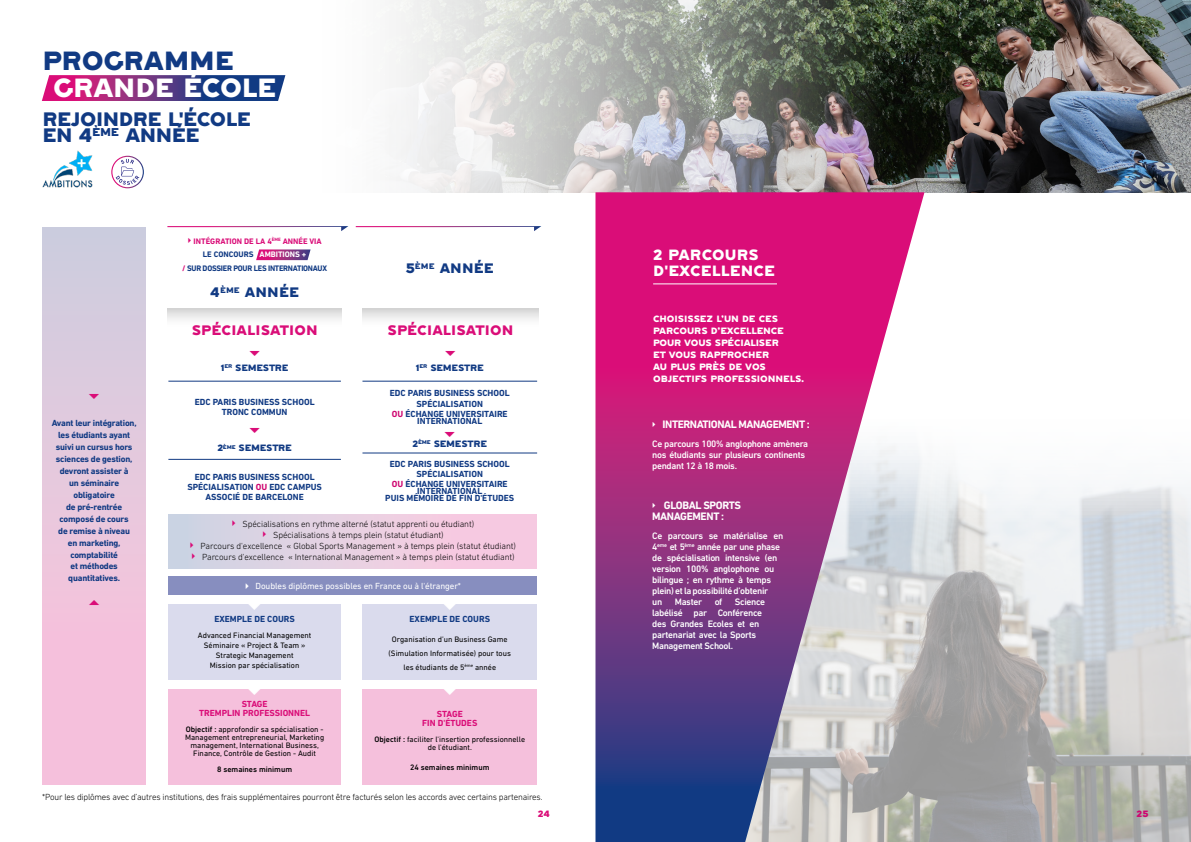
<style>
.page{position:relative;width:1191px;height:842px;background:#fff}
.page>*{position:absolute;margin:0;border:0;box-sizing:border-box;transform-origin:0 0}
.t1{font:23px "Hebden Grotesque";letter-spacing:-.01em;color:#fff}
.t2{font:23px "Hebden Grotesque";letter-spacing:-.01em;color:#113a83}
.t3{font:17px/16px "Hebden Grotesque";letter-spacing:-.03em;color:#113a83}
.t4{font:13px/16px "Hebden Grotesque";letter-spacing:.01em;color:#fff}
.t5{font:12px "Hebden Grotesque";letter-spacing:.01em;color:#da0d78}
.t6{font:12px "Hebden Grotesque";letter-spacing:.01em;color:#113a83}
.t7{font:700 11px/11px "DIN Next LT Pro";letter-spacing:-.04em;color:#fff}
.t8{font:500 9.5px/11px "DIN Next LT Pro";letter-spacing:-.035em;color:#fff}
.t9{font:300 9px/11px "DIN Next LT Pro";letter-spacing:-.01em;color:#000;text-align:center}
.t10{font:700 9px/10.8px "DIN Next LT Pro";color:#113a83;text-align:center}
.t11{font:700 9px/12px "DIN Next LT Pro";letter-spacing:-.02em;color:#113a83;text-align:center}
.t12{font:9px "DIN Next LT Pro";letter-spacing:-.01em;color:#fff}
.t13{font:700 9px/9px "DIN Next LT Pro";color:#da0d78;text-align:center}
.t14{font:700 8.1px "DIN Next LT Pro";letter-spacing:-.03em;color:#113a83}
.t15{font:700 8.1px "DIN Next LT Pro";color:#da0d78}
.t16{font:700 8.1px "DIN Next LT Pro";color:#113a83}
.t17{font:8px/8px "DIN Next LT Pro";color:#000;text-align:center}
.t18{font:8px/12px "Hebden Grotesque";letter-spacing:-.01em;color:#fff}
.t19{font:8px "Hebden Grotesque";letter-spacing:-.03em;color:#113a83}
.t20{font:500 8px "DIN Next LT Pro";color:#000}
.t21{font:8px "Hebden Grotesque";color:#ce0670}
.t22{font:8px "Hebden Grotesque";color:#da0d78}
.s1{color:#fff}
.s2{color:#da0d78}
.s3{color:#ce0670}
.s4{font-weight:500}
</style>
<div class="page">
<img style="left:924px;top:467px;width:267px;height:375px">
<svg style="left:256px;top:249px;width:54px;height:11px"></svg>
<svg style="left:167px;top:309px;width:175px;height:11px;fill:#e7e7e7"></svg>
<div style="left:169px;top:604px;width:172px;height:75px;background:#dadbed"></div>
<div style="left:169px;top:689px;width:172px;height:95px;background:#f5c0dc"></div>
<hr style="left:168px;top:381px;width:173px;height:1px;background:#113a83">
<hr style="left:168px;top:459px;width:173px;height:1px;background:#113a83">
<svg style="left:167px;top:226px;width:181px;height:5px"></svg>
<svg style="left:362px;top:309px;width:177px;height:11px;fill:#e7e7e7"></svg>
<div style="left:363px;top:604px;width:174px;height:75px;background:#dadbed"></div>
<div style="left:363px;top:689px;width:174px;height:95px;background:#f5c0dc"></div>
<hr style="left:362px;top:381px;width:175px;height:1px;background:#113a83">
<hr style="left:362px;top:452px;width:175px;height:1px;background:#113a83">
<svg style="left:356px;top:226px;width:185px;height:5px"></svg>
<img style="left:285px;top:0;width:906px;height:192px">
<svg style="left:42px;top:75px;width:243px;height:26px;background:#6c3683"></svg>
<img style="left:43px;top:151px;width:49px;height:37px">
<div style="left:169px;top:514px;width:368px;height:54px;background:linear-gradient(to right,#ced6e4,#fec9e1)"></div>
<svg style="left:595px;top:192px;width:329px;height:650px;background:#ae5595"></svg>
<hr style="left:653px;top:283px;width:124px;height:1px;background:#fff">
<div style="left:169px;top:577px;width:368px;height:18px;background:#878ebf"></div>
<svg style="left:112px;top:156px;width:31px;height:32px"></svg>
<div style="left:111px;top:156px;width:33px;height:32px;border:1px solid #fff;border-radius:50%"></div>
<svg style="left:116px;top:159px;width:23px;height:26px"></svg>
<div style="left:43px;top:227px;width:103px;height:557px;background:linear-gradient(to bottom,#cfcede,#fdbfdc)"></div>
<svg style="left:232px;top:520px;width:3px;height:6px"></svg>
<svg style="left:263px;top:531px;width:3px;height:6px"></svg>
<svg style="left:191px;top:542px;width:4px;height:17px"></svg>
<svg style="left:89px;top:394px;width:10px;height:5px"></svg>
<svg style="left:89px;top:600px;width:10px;height:5px"></svg>
<h1 class="t2" style="left:43px;top:45px;width:193px">PROGRAMME</h1>
<h1 class="t1" style="left:53px;top:72px;width:225px">GRANDE ÉCOLE</h1>
<h2 class="t3" style="left:43px;top:111px;width:210px">REJOINDRE L'ÉCOLE<br>EN 4<sup>ÈME</sup> ANNÉE</h2>
<p class="t15" style="left:194px;top:237px;width:129px">INTÉGRATION DE LA 4<sup>ÈME</sup> ANNÉE VIA</p>
<p class="t16" style="left:203px;top:250px;width:105px">LE CONCOURS <span class="s1">AMBITIONS +</span></p>
<p class="t14" style="left:182px;top:263px;width:146px"><span class="s2">/</span> SUR DOSSIER POUR LES INTERNATIONAUX</p>
<h3 class="t6" style="left:210px;top:284px;width:90px">4<sup>ÈME</sup> ANNÉE</h3>
<h3 class="t5" style="left:192px;top:322px;width:127px">SPÉCIALISATION</h3>
<p class="t19" style="left:221px;top:362px;width:69px">1<sup>ER</sup> SEMESTRE</p>
<h3 class="t6" style="left:406px;top:259px;width:90px">5<sup>ÈME</sup> ANNÉE</h3>
<h3 class="t5" style="left:387px;top:322px;width:127px">SPÉCIALISATION</h3>
<p class="t19" style="left:416px;top:362px;width:69px">1<sup>ER</sup> SEMESTRE</p>
<p class="t11" style="left:52px;top:416px;width:86px">Avant leur intégration, les étudiants ayant suivi un cursus hors sciences de gestion, devront assister à<br>un séminaire obligatoire<br>de pré-rentrée composé de cours<br>de remise à niveau<br>en marketing, comptabilité<br>et méthodes quantitatives.</p>
<p class="t10" style="left:195px;top:396px;width:121px">EDC PARIS BUSINESS SCHOOL<br>TRONC COMMUN</p>
<p class="t19" style="left:217px;top:442px;width:76px">2<sup>ÈME</sup> SEMESTRE</p>
<p class="t10" style="left:187px;top:472px;width:136px;line-height:10px">EDC PARIS BUSINESS SCHOOL<br>SPÉCIALISATION <span class="s3">OU</span> EDC CAMPUS<br>ASSOCIÉ DE BARCELONE</p>
<p class="t10" style="left:390px;top:388px;width:121px">EDC PARIS BUSINESS SCHOOL<br>SPÉCIALISATION</p>
<p class="t10" style="left:392px;top:410px;width:117px;line-height:7px"><span class="s3">OU</span> ÉCHANGE UNIVERSITAIRE<br>INTERNATIONAL</p>
<p class="t10" style="left:390px;top:459px;width:121px;line-height:9.8px">EDC PARIS BUSINESS SCHOOL<br>SPÉCIALISATION<br><span class="s3">OU</span> ÉCHANGE UNIVERSITAIRE</p>
<p class="t10" style="left:385px;top:487px;width:131px;line-height:7px">INTERNATIONAL<br>PUIS MÉMOIRE DE FIN D'ÉTUDES</p>
<p class="t19" style="left:412px;top:438px;width:76px">2<sup>ÈME</sup> SEMESTRE</p>
<p class="t9" style="left:201px;top:518px;width:317px">Spécialisations en rythme alterné (statut apprenti ou étudiant)<br>Spécialisations à temps plein (statut étudiant)<br>Parcours d'excellence « Global Sports Management » à temps plein (statut étudiant)<br>Parcours d'excellence « International Management » à temps plein (statut étudiant)</p>
<p class="t12" style="left:255px;top:580px;width:207px">Doubles diplômes possibles en France ou à l'étranger*</p>
<p class="t10" style="left:214px;top:614px;width:82px">EXEMPLE DE COURS</p>
<p class="t17" style="left:198px;top:630px;width:115px;line-height:10px">Advanced Financial Management<br>Séminaire « Project &amp; Team »<br>Strategic Management<br>Mission par spécialisation</p>
<p class="t13" style="left:199px;top:699px;width:112px">STAGE<br>TREMPLIN PROFESSIONNEL</p>
<p class="t17" style="left:185px;top:725px;width:141px"><span class="s4">Objectif :</span> approfondir sa spécialisation - Management entrepreneurial, Marketing management, International Business, Finance, Contrôle de Gestion - Audit</p>
<p class="t20" style="left:217px;top:764px;width:76px">8 semaines minimum</p>
<p class="t10" style="left:409px;top:614px;width:82px">EXEMPLE DE COURS</p>
<p class="t17" style="left:389px;top:632px;width:124px;line-height:14px">Organisation d’un Business Game (Simulation Informatisée) pour tous les étudiants de 5<sup>ème</sup> année</p>
<p class="t13" style="left:422px;top:709px;width:57px">STAGE<br>FIN D'ÉTUDES</p>
<p class="t17" style="left:374px;top:735px;width:152px"><span class="s4">Objectif :</span> faciliter l'insertion professionnelle de l'étudiant.</p>
<p class="t20" style="left:410px;top:762px;width:81px">24 semaines minimum</p>
<p class="t9" style="left:42px;top:791px;width:502px">*Pour les diplômes avec d’autres institutions, des frais supplémentaires pourront être facturés selon les accords avec certains partenaires.</p>
<p class="t22" style="left:538px;top:808px;width:14px">24</p>
<h3 class="t4" style="left:653px;top:247px;width:123px">2 PARCOURS<br>D'EXCELLENCE</h3>
<p class="t18" style="left:653px;top:313px;width:152px">CHOISISSEZ L’UN DE CES<br>PARCOURS D’EXCELLENCE<br>POUR VOUS SPÉCIALISER<br>ET VOUS RAPPROCHER<br>AU PLUS PRÈS DE VOS<br>OBJECTIFS PROFESSIONNELS.</p>
<h3 class="t7" style="left:662px;top:419px;width:149px">INTERNATIONAL MANAGEMENT :</h3>
<p class="t8" style="left:652px;top:438px;width:157px">Ce parcours 100% anglophone amènera nos étudiants sur plusieurs continents pendant 12 à 18 mois.</p>
<h3 class="t7" style="left:652px;top:500px;width:90px;text-indent:12px">GLOBAL SPORTS<br>MANAGEMENT :</h3>
<p class="t8" style="left:652px;top:530px;width:133px">Ce parcours se matérialise en<br>4<sup>eme</sup> et 5<sup>ème</sup> année par une phase de spécialisation intensive (en version 100% anglophone ou bilingue ; en rythme à temps plein) et la possibilité d’obtenir<br>un</p>
<p class="t8" style="left:652px;top:596px;width:115px;text-indent:83px">Science labélisé par Conférence des Grandes Ecoles et en partenariat avec la Sports<br>Management School.</p>
<p class="t8" style="left:675px;top:596px;width:29px">Master</p>
<p class="t8" style="left:714px;top:596px;width:9px">of</p>
<p class="t21" style="left:1136px;top:808px;width:13px">25</p>
</div>
